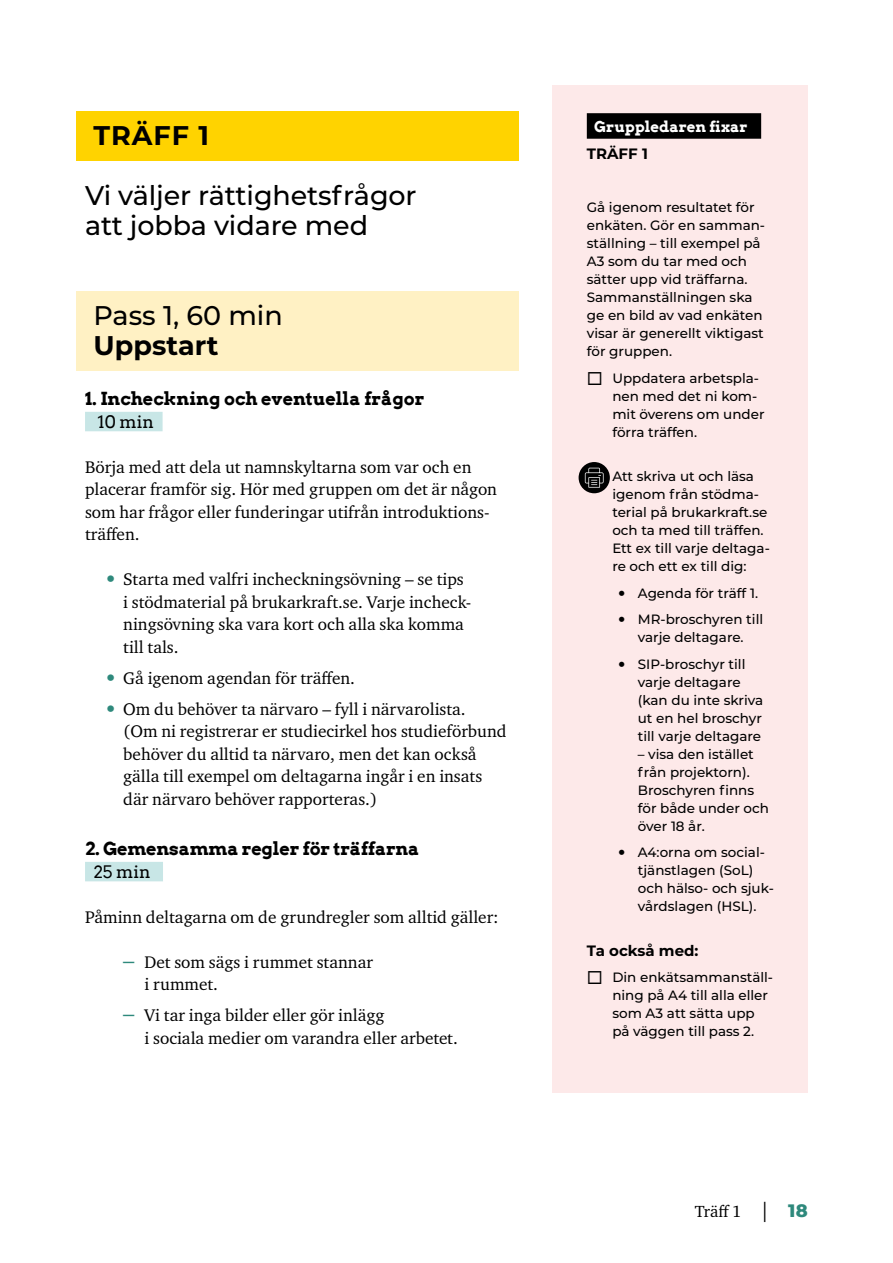
<style>
.page{position:relative;width:893px;height:1263px;background:#fff}
.page>*{position:absolute;margin:0;border:0;box-sizing:border-box;transform-origin:0 0}
.H2_Rubrik_Kraftverket{font:500 27px/30px "Montserrat";letter-spacing:-.005em;color:#000}
.H2_Pass_rubrik{font:500 27px/30px "Montserrat";color:#000}
.Träffar_rubrik_1{font:700 27px "Montserrat";letter-spacing:.035em;color:#000}
.H3_Rubrik_Kraftverket{font:700 18px "Arvo";color:#000}
.P_Bröd_u_i_-_Kraftverket{font:700 18px "Arvo";letter-spacing:-.01em;color:#000}
.Punkter_brödtext_nivå_2_med_prickar{font:17.25px/22.5px "Charter ITC Pro";color:#000}
.P_Bröd_u_i_-_Kraftverket-2{font:17.25px/22.5px "Charter ITC Pro";color:#000}
.Punkter_brödtext_nivå_2{font:17.25px/22.5px "Charter ITC Pro";color:#000}
.H3_Rubrik_Kraftverket-2{font:17.25px "Arvo";color:#000}
.P_Bröd_u_i_-_Kraftverket-3{font:17.25px "Arvo";color:#000}
.träff_i_sidhuvud{font:16.5px "Charter ITC Pro";color:#000}
.H4_Rubrik_materiallista_-_Begripsam_-_i_{font:700 15px/27px "Arvo";color:#fff}
.H4_Rubrik_materiallista_-_Begripsam_-_i_-2{font:700 15px "Montserrat";color:#000}
.Ledaren_fixar_brödtext{font:500 13.5px/18px "Montserrat";color:#000}
.P_Materiallista_-_Begripsam_-_ytterkante{font:500 13.5px/18px "Montserrat";color:#000}
.s1{font-weight:700}
.s2{font-size:22.5px;color:#2e897c}
.s3{font-family:"Montserrat";color:#000}
.s4{font-family:"Charter ITC Pro";font-weight:400;font-size:18px}
.s5{font-size:20.25px}
.s6{font-family:"Montserrat";font-weight:800;font-size:18px;color:#2e897c}
</style>
<div class="page">
<div style="left:77px;top:111px;width:442px;height:49px;background:#ffd300"></div>
<div style="left:77px;top:291px;width:442px;height:79px;background:#fff1c4"></div>
<div style="left:85px;top:412px;width:78px;height:19px;background:#c8e6e6"></div>
<div style="left:85px;top:862px;width:78px;height:19px;background:#c8e6e6"></div>
<div style="left:553px;top:85px;width:255px;height:1008px;background:#fde9e9"></div>
<div style="left:587px;top:113px;width:174px;height:26px;background:#000"></div>
<div style="left:579px;top:462px;width:31px;height:31px;background:#000;border-radius:50%"></div>
<svg style="left:585px;top:468px;width:19px;height:20px"></svg>
<p class="Träffar_rubrik_1" style="left:94px;top:116px;width:117px">TRÄFF 1</p>
<h2 class="H2_Rubrik_Kraftverket" style="left:85px;top:180px;width:333px">Vi väljer rättighetsfrågor att jobba vidare med</h2>
<p class="H2_Pass_rubrik" style="left:94px;top:300px;width:191px">Pass 1, 60 min<br><span class="s1">Uppstart</span></p>
<h3 class="H3_Rubrik_Kraftverket" style="left:85px;top:387px;width:341px">1. Incheckning och eventuella frågor</h3>
<h3 class="H3_Rubrik_Kraftverket-2" style="left:97px;top:411px;width:58px">10 min</h3>
<p class="P_Bröd_u_i_-_Kraftverket-2" style="left:85px;top:455px;width:414px">Börja med att dela ut namnskyltarna som var och en placerar framför sig. Hör med gruppen om det är någon som har frågor eller funderingar utifrån introduktions&shy;träffen.</p>
<p class="Punkter_brödtext_nivå_2_med_prickar" style="left:123px;top:568px;width:350px;text-indent:-19px"><span class="s2">•</span> Starta med valfri incheckningsövning – se tips i stödmaterial på brukarkraft.se. Varje incheck&shy;ningsövning ska vara kort och alla ska komma till tals.</p>
<p class="Punkter_brödtext_nivå_2_med_prickar" style="left:104px;top:666px;width:252px"><span class="s2">•</span> Gå igenom agendan för träffen.</p>
<p class="Punkter_brödtext_nivå_2_med_prickar" style="left:123px;top:697px;width:385px;text-indent:-19px"><span class="s2">•</span> Om du behöver ta närvaro – fyll i närvarolista.<br>(Om ni registrerar er studiecirkel hos studieförbund behöver du alltid ta närvaro, men det kan också gälla till exempel om deltagarna ingår i en insats där närvaro behöver rapporteras.)</p>
<p class="P_Bröd_u_i_-_Kraftverket" style="left:85px;top:837px;width:336px">2. Gemensamma regler för träffarna</p>
<p class="P_Bröd_u_i_-_Kraftverket-3" style="left:94px;top:861px;width:58px">25 min</p>
<p class="P_Bröd_u_i_-_Kraftverket-2" style="left:85px;top:905px;width:415px">Påminn deltagarna om de grundregler som alltid gäller:</p>
<p class="Punkter_brödtext_nivå_2" style="left:145px;top:950px;width:230px">Det som sägs i rummet stannar i rummet.</p>
<p class="Punkter_brödtext_nivå_2" style="left:145px;top:1004px;width:315px">Vi tar inga bilder eller gör inlägg<br>i sociala medier om varandra eller arbetet.</p>
<h4 class="H4_Rubrik_materiallista_-_Begripsam_-_i_" style="left:587px;top:113px;width:162px;text-indent:8px">Gruppledaren fixar<br><span class="s3">TRÄFF 1</span></h4>
<p class="Ledaren_fixar_brödtext" style="left:587px;top:198px;width:180px">Gå igenom resultatet för enkäten. Gör en samman&shy;ställning – till exempel på<br>A3 som du tar med och sätter upp vid träffarna.<br>Sammanställningen ska ge en bild av vad enkäten visar är generellt viktigast för gruppen.</p>
<p class="P_Materiallista_-_Begripsam_-_ytterkante" style="left:612px;top:368px;width:154px">Uppdatera arbetspla&shy;nen med det ni kom&shy;mit överens om under förra träffen.</p>
<p class="P_Materiallista_-_Begripsam_-_ytterkante" style="left:612px;top:467px;width:159px">Att skriva ut och läsa igenom från stödma&shy;terial på brukarkraft.se och ta med till träffen.<br>Ett ex till varje deltaga&shy;re och ett ex till dig:</p>
<p class="Ledaren_fixar_brödtext" style="left:617px;top:583px;width:143px"><span class="s4">•</span> Agenda för träff 1.</p>
<p class="Ledaren_fixar_brödtext" style="left:617px;top:610px;width:148px;text-align:center"><span class="s4">•</span> MR-broschyren till varje deltagare.</p>
<p class="Ledaren_fixar_brödtext" style="left:638px;top:654px;width:127px;text-indent:-21px"><span class="s4">•</span> SIP-broschyr till varje deltagare (kan du inte skriva ut en hel broschyr till varje deltagare</p>
<p class="Ledaren_fixar_brödtext" style="left:638px;top:744px;width:133px">– visa den istället från projektorn).<br>Broschyren finns för både under och över 18 år.</p>
<p class="Ledaren_fixar_brödtext" style="left:638px;top:843px;width:138px;text-indent:-21px"><span class="s4">•</span> A4:orna om social&shy;tjänstlagen (SoL) och hälso- och sjuk&shy;vårdslagen (HSL).</p>
<h4 class="H4_Rubrik_materiallista_-_Begripsam_-_i_-2" style="left:587px;top:939px;width:113px">Ta också med:</h4>
<p class="P_Materiallista_-_Begripsam_-_ytterkante" style="left:612px;top:968px;width:162px">Din enkätsammanställ&shy;ning på A4 till alla eller som A3 att sätta upp på väggen till pass 2.</p>
<p class="träff_i_sidhuvud" style="left:695px;top:1201px;width:115px">Träff 1 <span class="s5">|</span> <span class="s6">18</span></p>
</div>
